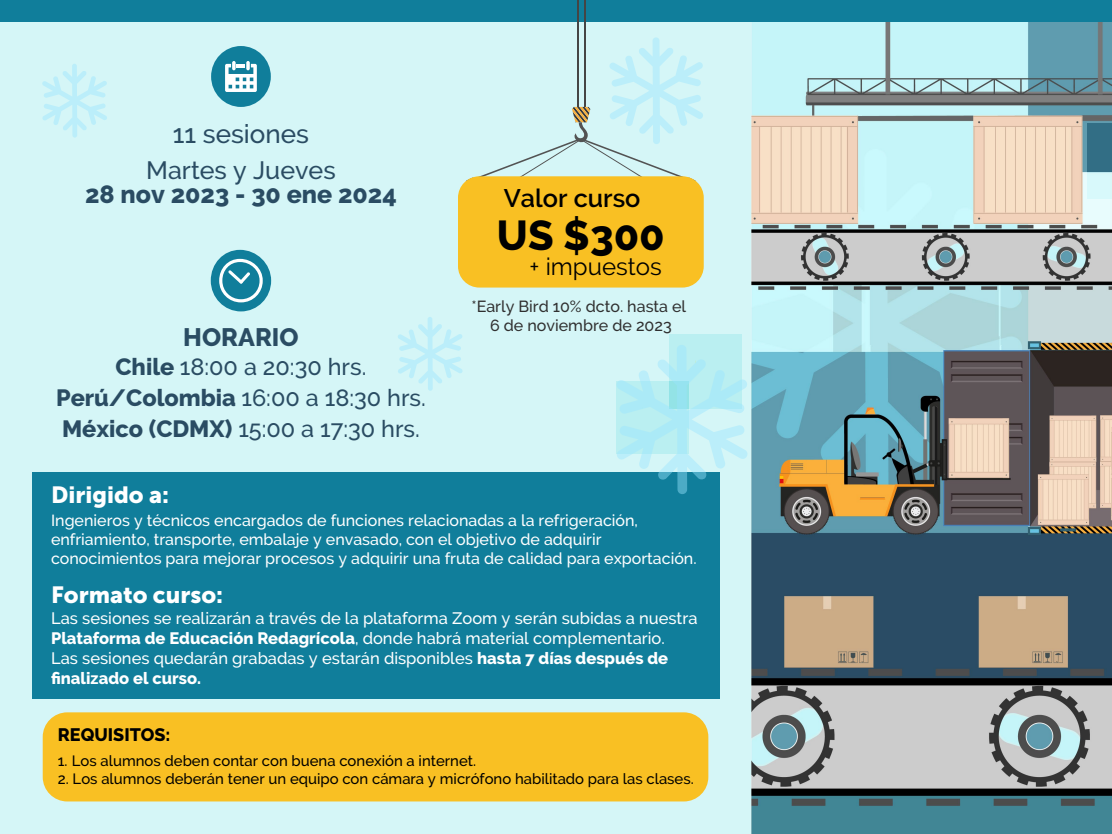
<style>
.page{position:relative;width:1112px;height:834px;background:#fff}
.page>*{position:absolute;margin:0;border:0;box-sizing:border-box;transform-origin:0 0}
.t1{font:800 41.65px "Raleway";color:#000}
.t2{font:500 26px "Raleway";color:#2a4c63}
.t3{font:600 25.3px "Raleway";color:#000}
.t4{font:800 25.2px "Raleway";color:#2a4c63}
.t5{font:800 25px "Raleway";color:#2a4c63}
.t6{font:500 25px "Raleway";color:#2a4c63}
.t7{font:24px "Raleway";color:#000}
.t8{font:500 23.5px/30.9px "Raleway";color:#2a4c63;text-align:center}
.t9{font:23.3px "Museo Sans 900";color:#fff}
.t10{font:800 18px "Raleway";color:#000}
.t11{font:500 16.5px/19.8px "Raleway";color:#fff}
.t12{font:500 16.05px/19.2px "Raleway";color:#303030;text-align:center}
.t13{font:500 16px/19.2px "Raleway";color:#fff}
.t14{font:500 14.9px "Raleway";color:#000}
.s1{font-weight:800}
</style>
<div class="page">
<img style="left:0;top:21px;width:1112px;height:813px">
<div style="left:43px;top:712px;width:665px;height:89px;background:#f9c023;border-radius:25px"></div>
<div style="left:32px;top:472px;width:687px;height:227px;background:#107e9b"></div>
<div style="left:0;top:0;width:1112px;height:21px;background:#107e9b"></div>
<div style="left:211px;top:46px;width:60px;height:61px;background:#107e9b;border-radius:50%"></div>
<svg style="left:225px;top:61px;width:32px;height:31px"></svg>
<div style="left:211px;top:250px;width:60px;height:61px;background:#107e9b;border-radius:50%"></div>
<svg style="left:219px;top:259px;width:44px;height:43px"></svg>
<img style="left:1087px;top:123px;width:25px;height:76px">
<img style="left:669px;top:334px;width:72px;height:11px">
<hr style="left:577px;top:0;width:1px;height:107px;background:#454545">
<hr style="left:578px;top:0;width:1px;height:107px;background:#454545">
<hr style="left:584px;top:0;width:1px;height:107px;background:#454545">
<hr style="left:585px;top:0;width:1px;height:107px;background:#454545">
<div style="left:458px;top:176px;width:246px;height:112px;background:#f9c023;border-radius:21px"></div>
<svg style="left:616px;top:345px;width:131px;height:149px;background:#aae3eb"></svg>
<svg style="left:398px;top:317px;width:65px;height:74px;background:#cbf3f8"></svg>
<svg style="left:466px;top:37px;width:237px;height:148px;background:#d0ede6"></svg>
<svg style="left:42px;top:64px;width:65px;height:74px;background:#cbf3f8"></svg>
<h2 class="t2" style="left:173px;top:119px;width:138px">11 sesiones</h2>
<h3 class="t6" style="left:146px;top:156px;width:191px">Martes y Jueves</h3>
<h3 class="t5" style="left:85px;top:180px;width:313px">28 nov 2023 - 30 ene 2024</h3>
<h3 class="t4" style="left:183px;top:323px;width:117px">HORARIO</h3>
<h3 class="t8" style="left:56px;top:351px;width:371px"><span class="s1">Chile</span> 18:00 a 20:30 hrs.<br><span class="s1">Perú/Colombia</span> 16:00 a 18:30 hrs.<br><span class="s1">México (CDMX)</span> 15:00 a 17:30 hrs.</h3>
<h3 class="t3" style="left:504px;top:183px;width:138px">Valor curso</h3>
<h1 class="t1" style="left:497px;top:211px;width:169px">US $300</h1>
<h3 class="t7" style="left:530px;top:252px;width:134px">+ impuestos</h3>
<p class="t12" style="left:471px;top:297px;width:216px">*Early Bird 10% dcto. hasta el<br>6 de noviembre de 2023</p>
<h3 class="t9" style="left:51px;top:482px;width:120px">Dirigido a:</h3>
<p class="t13" style="left:51px;top:511px;width:647px">Ingenieros y técnicos encargados de funciones relacionadas a la refrigeración, enfriamiento, transporte, embalaje y envasado, con el objetivo de adquirir conocimientos para mejorar procesos y adquirir una fruta de calidad para exportación.</p>
<h3 class="t9" style="left:51px;top:582px;width:174px">Formato curso:</h3>
<p class="t11" style="left:51px;top:608px;width:648px">Las sesiones se realizarán a través de la plataforma Zoom y serán subidas a nuestra <span class="s1">Plataforma de Educación Redagrícola</span>, donde habrá material complementario.<br>Las sesiones quedarán grabadas y estarán disponibles <span class="s1">hasta 7 días después de finalizado el curso.</span></p>
<p class="t10" style="left:58px;top:724px;width:114px">REQUISITOS:</p>
<p class="t14" style="left:58px;top:753px;width:420px">1. Los alumnos deben contar con buena conexión a internet.</p>
<p class="t14" style="left:58px;top:770px;width:637px">2. Los alumnos deberán tener un equipo con cámara y micrófono habilitado para las clases.</p>
</div>
